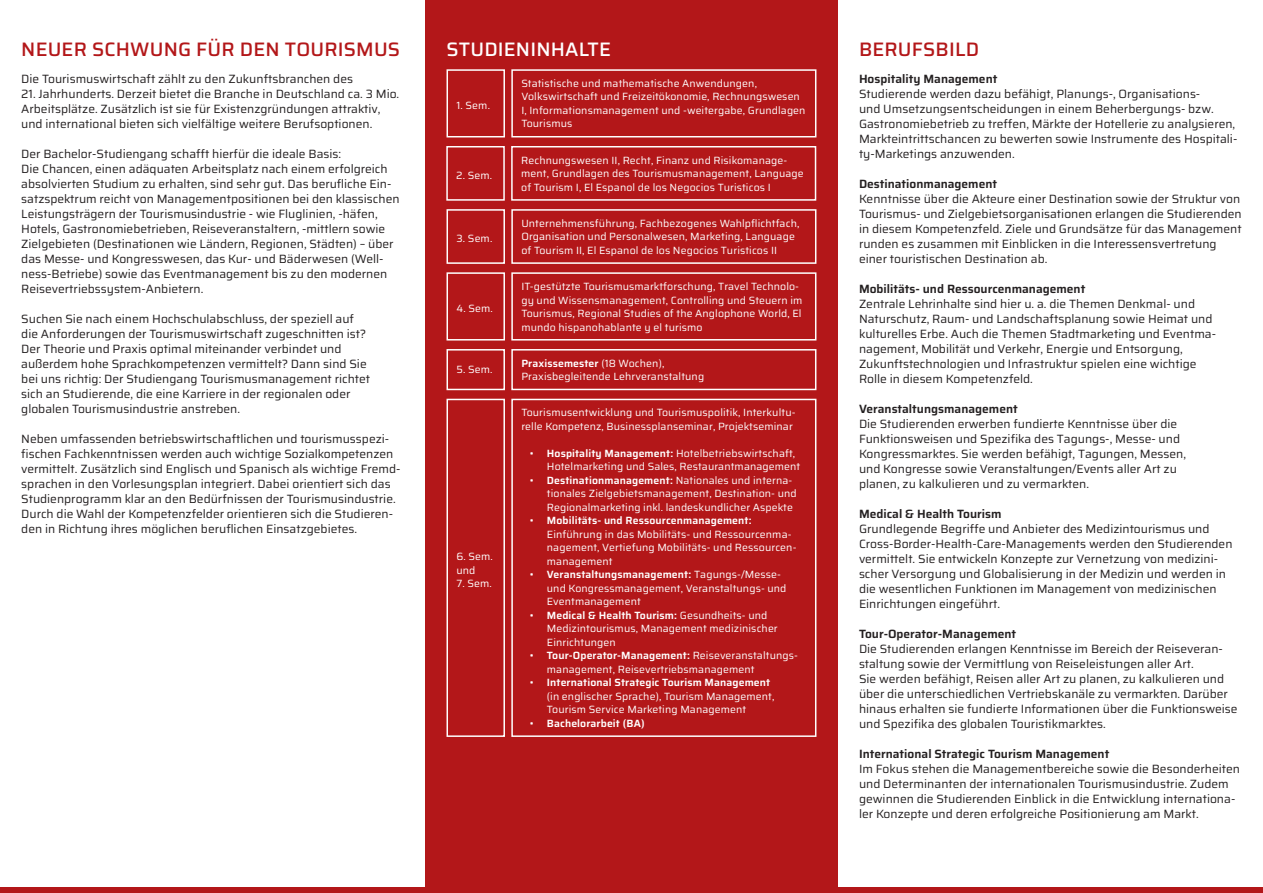
<style>
.page{position:relative;width:1263px;height:893px;background:#fff}
.page>*{position:absolute;margin:0;border:0;box-sizing:border-box;transform-origin:0 0}
.t1{font:500 19.5px "Saira";letter-spacing:.01em;color:#b31719}
.t2{font:500 19.5px "Saira";letter-spacing:.01em;color:#fff}
.t3{font:12px/15px "Saira";color:#231f20}
.t4{font:600 12px "Saira";color:#231f20}
.t5{font:10.5px/13.5px "Saira";letter-spacing:.01em;color:#fff}
.t6{font:600 10.5px "Saira";letter-spacing:.01em;color:#fff}
.s1{font-weight:600}
.s2{font-weight:400}
</style>
<div class="page">
<div style="left:0;top:888px;width:1263px;height:5px;background:#b31719"></div>
<div style="left:425px;top:0;width:413px;height:893px;background:#b31719"></div>
<div style="left:511px;top:69px;width:305px;height:68px;border:2px solid #fff"></div>
<div style="left:446px;top:69px;width:59px;height:68px;border:2px solid #fff"></div>
<div style="left:511px;top:146px;width:305px;height:55px;border:2px solid #fff"></div>
<div style="left:446px;top:146px;width:59px;height:55px;border:2px solid #fff"></div>
<div style="left:511px;top:209px;width:305px;height:55px;border:2px solid #fff"></div>
<div style="left:446px;top:209px;width:59px;height:55px;border:2px solid #fff"></div>
<div style="left:446px;top:272px;width:59px;height:69px;border:2px solid #fff"></div>
<div style="left:511px;top:399px;width:305px;height:338px;border:2px solid #fff"></div>
<div style="left:446px;top:399px;width:59px;height:338px;border:2px solid #fff"></div>
<div style="left:511px;top:349px;width:305px;height:41px;border:2px solid #fff"></div>
<div style="left:446px;top:349px;width:59px;height:41px;border:2px solid #fff"></div>
<div style="left:511px;top:272px;width:305px;height:69px;border:2px solid #fff"></div>
<h1 class="t1" style="left:21px;top:33px;width:380px">NEUER SCHWUNG FÜR DEN TOURISMUS</h1>
<h1 class="t1" style="left:859px;top:33px;width:122px">BERUFSBILD</h1>
<h1 class="t2" style="left:446px;top:33px;width:166px">STUDIENINHALTE</h1>
<p class="t5" style="left:521px;top:76px;width:286px">Statistische und mathematische Anwendungen, Volkswirtschaft und Freizeitökonomie, Rechnungswesen I, Informationsmanagement und -weitergabe, Grundlagen Tourismus</p>
<p class="t3" style="left:21px;top:71px;width:333px">Die Tourismuswirtschaft zählt zu den Zukunftsbranchen des</p>
<p class="t3" style="left:21px;top:86px;width:380px">21. Jahrhunderts. Derzeit bietet die Branche in Deutschland ca. 3 Mio.<br>Arbeitsplätze. Zusätzlich ist sie für Existenzgründungen attraktiv, und international bieten sich vielfältige weitere Berufsoptionen.</p>
<p class="t3" style="left:21px;top:146px;width:380px">Der Bachelor-Studiengang schafft hierfür die ideale Basis:<br>Die Chancen, einen adäquaten Arbeitsplatz nach einem erfolgreich absolvierten Studium zu erhalten, sind sehr gut. Das berufliche Ein&shy;satzspektrum reicht von Managementpositionen bei den klassischen Leistungsträgern der Tourismusindustrie - wie Fluglinien, -häfen, Hotels, Gastronomiebetrieben, Reiseveranstaltern, -mittlern sowie Zielgebieten (Destinationen wie Ländern, Regionen, Städten) – über das Messe- und Kongresswesen, das Kur- und Bäderwesen (Well&shy;ness-Betriebe) sowie das Eventmanagement bis zu den modernen Reisevertriebssystem-Anbietern.</p>
<p class="t3" style="left:21px;top:311px;width:350px">Suchen Sie nach einem Hochschulabschluss, der speziell auf die Anforderungen der Tourismuswirtschaft zugeschnitten ist?<br>Der Theorie und Praxis optimal miteinander verbindet und außerdem hohe Sprachkompetenzen vermittelt? Dann sind Sie bei uns richtig: Der Studiengang Tourismusmanagement richtet sich an Studierende, die eine Karriere in der regionalen oder globalen Tourismusindustrie anstreben.</p>
<p class="t3" style="left:21px;top:431px;width:381px">Neben umfassenden betriebswirtschaftlichen und tourismusspezi&shy;fischen Fachkenntnissen werden auch wichtige Sozialkompetenzen vermittelt. Zusätzlich sind Englisch und Spanisch als wichtige Fremd&shy;sprachen in den Vorlesungsplan integriert. Dabei orientiert sich das Studienprogramm klar an den Bedürfnissen der Tourismusindustrie.<br>Durch die Wahl der Kompetenzfelder orientieren sich die Studieren&shy;den in Richtung ihres möglichen beruflichen Einsatzgebietes.</p>
<p class="t4" style="left:859px;top:69px;width:140px">Hospitality Management</p>
<p class="t3" style="left:859px;top:86px;width:380px">Studierende werden dazu befähigt, Planungs-, Organisations-<br>und Umsetzungsentscheidungen in einem Beherbergungs- bzw.<br>Gastronomiebetrieb zu treffen, Märkte der Hotellerie zu analysieren, Markteintrittschancen zu bewerten sowie Instrumente des Hospitali&shy;ty-Marketings anzuwenden.</p>
<p class="t4" style="left:859px;top:174px;width:140px">Destinationmanagement</p>
<p class="t3" style="left:859px;top:191px;width:384px">Kenntnisse über die Akteure einer Destination sowie der Struktur von Tourismus- und Zielgebietsorganisationen erlangen die Studierenden in diesem Kompetenzfeld. Ziele und Grundsätze für das Management runden es zusammen mit Einblicken in die Interessensvertretung einer touristischen Destination ab.</p>
<p class="t4" style="left:859px;top:279px;width:228px">Mobilitäts- und Ressourcenmanagement</p>
<p class="t3" style="left:859px;top:296px;width:359px">Zentrale Lehrinhalte sind hier u. a. die Themen Denkmal- und Naturschutz, Raum- und Landschaftsplanung sowie Heimat und kulturelles Erbe. Auch die Themen Stadtmarketing und Eventma&shy;nagement, Mobilität und Verkehr, Energie und Entsorgung, Zukunftstechnologien und Infrastruktur spielen eine wichtige Rolle in diesem Kompetenzfeld.</p>
<p class="t4" style="left:859px;top:399px;width:160px">Veranstaltungsmanagement</p>
<p class="t3" style="left:859px;top:416px;width:329px">Die Studierenden erwerben fundierte Kenntnisse über die Funktionsweisen und Spezifika des Tagungs-, Messe- und Kongressmarktes. Sie werden befähigt, Tagungen, Messen, und Kongresse sowie Veranstaltungen/Events aller Art zu planen, zu kalkulieren und zu vermarkten.</p>
<p class="t4" style="left:859px;top:504px;width:144px">Medical &amp; Health Tourism</p>
<p class="t3" style="left:859px;top:521px;width:375px">Grundlegende Begriffe und Anbieter des Medizintourismus und Cross-Border-Health-Care-Managements werden den Studierenden vermittelt. Sie entwickeln Konzepte zur Vernetzung von medizini&shy;scher Versorgung und Globalisierung in der Medizin und werden in die wesentlichen Funktionen im Management von medizinischen Einrichtungen eingeführt.</p>
<p class="t4" style="left:859px;top:624px;width:159px">Tour-Operator-Management</p>
<p class="t3" style="left:859px;top:641px;width:380px">Die Studierenden erlangen Kenntnisse im Bereich der Reiseveran&shy;staltung sowie der Vermittlung von Reiseleistungen aller Art.<br>Sie werden befähigt, Reisen aller Art zu planen, zu kalkulieren und über die unterschiedlichen Vertriebskanäle zu vermarkten. Darüber hinaus erhalten sie fundierte Informationen über die Funktionsweise und Spezifika des globalen Touristikmarktes.</p>
<p class="t4" style="left:859px;top:744px;width:252px">International Strategic Tourism Management</p>
<p class="t3" style="left:859px;top:761px;width:383px">Im Fokus stehen die Managementbereiche sowie die Besonderheiten und Determinanten der internationalen Tourismusindustrie. Zudem gewinnen die Studierenden Einblick in die Entwicklung internationa&shy;ler Konzepte und deren erfolgreiche Positionierung am Markt.</p>
<p class="t5" style="left:456px;top:99px;width:35px">1. Sem.</p>
<p class="t5" style="left:521px;top:153px;width:284px">Rechnungswesen II, Recht, Finanz und Risikomanage&shy;ment, Grundlagen des Tourismusmanagement, Language of Tourism I, El Espanol de los Negocios Turisticos I</p>
<p class="t5" style="left:456px;top:168px;width:37px">2. Sem.</p>
<p class="t5" style="left:521px;top:216px;width:280px">Unternehmensführung, Fachbezogenes Wahlpflichtfach,<br>Organisation und Personalwesen, Marketing, Language of Tourism II, El Espanol de los Negocios Turisticos II</p>
<p class="t5" style="left:456px;top:232px;width:37px">3. Sem.</p>
<p class="t5" style="left:521px;top:279px;width:283px">IT-gestützte Tourismusmarktforschung, Travel Technolo&shy;gy und Wissensmanagement, Controlling und Steuern im Tourismus, Regional Studies of the Anglophone World, El mundo hispanohablante y el turismo</p>
<p class="t5" style="left:456px;top:302px;width:38px">4. Sem.</p>
<p class="t5" style="left:521px;top:356px;width:184px"><span class="s1">Praxissemester</span> (18 Wochen),<br>Praxisbegleitende Lehrveranstaltung</p>
<p class="t5" style="left:456px;top:363px;width:38px">5. Sem.</p>
<p class="t5" style="left:521px;top:406px;width:276px">Tourismusentwicklung und Tourismuspolitik, Interkultu&shy;relle Kompetenz, Businessplanseminar, Projektseminar</p>
<p class="t5" style="left:547px;top:446px;width:255px;text-indent:-17px">• <span class="s1">Hospitality Management:</span> Hotelbetriebswirtschaft,<br>Hotelmarketing und Sales, Restaurantmanagement</p>
<p class="t5" style="left:547px;top:473px;width:251px;text-indent:-17px">• <span class="s1">Destinationmanagement:</span> Nationales und interna&shy;tionales Zielgebietsmanagement, Destination- und<br>Regionalmarketing inkl. landeskundlicher Aspekte</p>
<p class="t5" style="left:547px;top:514px;width:251px;text-indent:-17px">• <span class="s1">Mobilitäts- und Ressourcenmanagement:<br></span>Einführung in das Mobilitäts- und Ressourcenma&shy;nagement, Vertiefung Mobilitäts- und Ressourcen&shy;management</p>
<p class="t5" style="left:547px;top:568px;width:241px;text-indent:-17px">• <span class="s1">Veranstaltungsmanagement:</span> Tagungs-/Messe&shy;und Kongressmanagement, Veranstaltungs- und<br>Eventmanagement</p>
<p class="t5" style="left:547px;top:608px;width:232px;text-indent:-17px">• <span class="s1">Medical &amp; Health Tourism:</span> Gesundheits- und<br>Medizintourismus, Management medizinischer<br>Einrichtungen</p>
<p class="t5" style="left:547px;top:649px;width:253px;text-indent:-17px">• <span class="s1">Tour-Operator-Management:</span> Reiseveranstaltungs&shy;management, Reisevertriebsmanagement</p>
<p class="t5" style="left:547px;top:676px;width:229px;text-indent:-17px">• <span class="s1">International Strategic Tourism Management </span>(in englischer Sprache), Tourism Management,<br>Tourism Service Marketing Management</p>
<p class="t6" style="left:530px;top:715px;width:116px"><span class="s2">•</span> Bachelorarbeit (BA)</p>
<p class="t5" style="left:456px;top:549px;width:38px">6. Sem. und</p>
<p class="t5" style="left:456px;top:576px;width:37px">7. Sem.</p>
</div>
